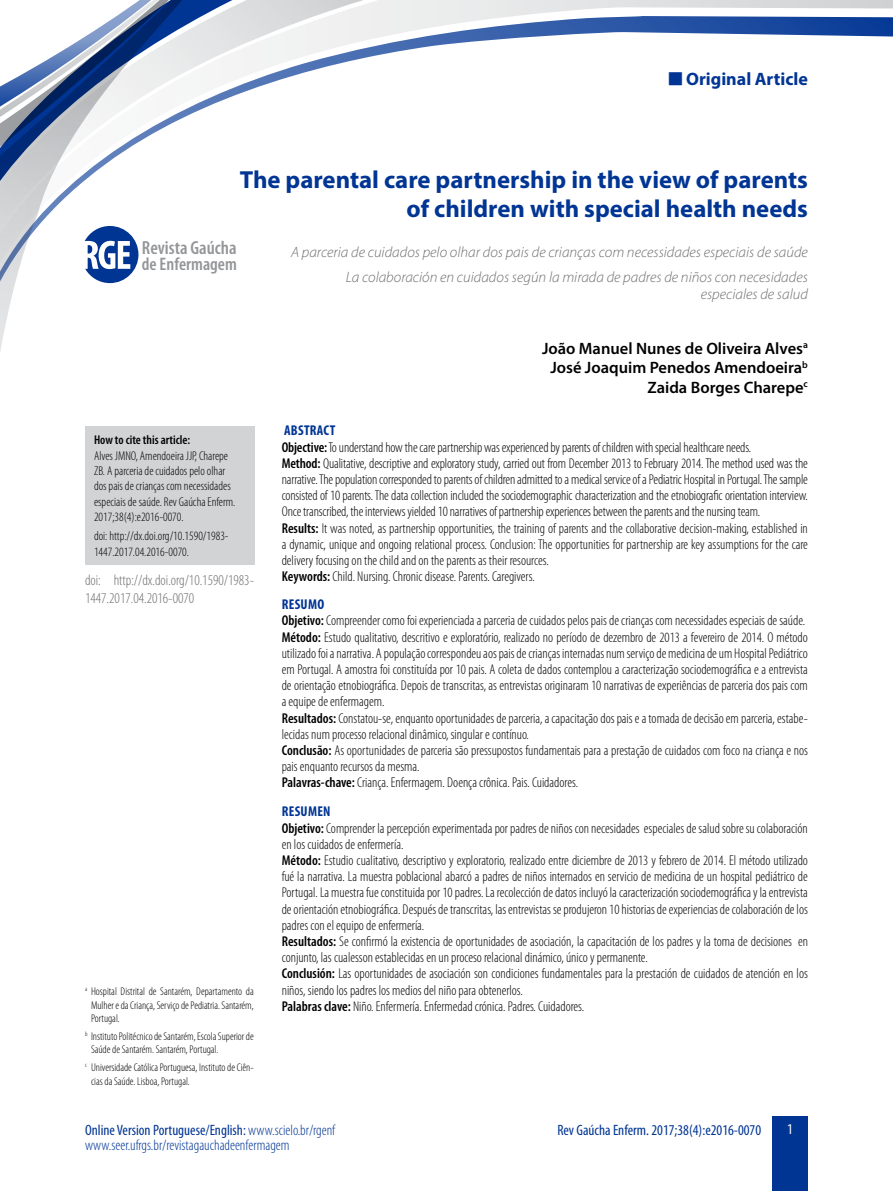
<style>
.page{position:relative;width:893px;height:1191px;background:#fff}
.page>*{position:absolute;margin:0;border:0;box-sizing:border-box;transform-origin:0 0}
.t1{font:700 24.75px/29.7px "Myriad Pro";color:#003594;text-align:right}
.t2{font:600 condensed 19.05px "Myriad Pro";color:#939598}
.t3{font:600 condensed 18.15px "Myriad Pro";color:#939598}
.t4{font:700 18px "Myriad Pro";color:#003594}
.t5{font:600 16.5px/19.5px "Myriad Pro";color:#000;text-align:right}
.t6{font:italic 300 15px/25px "Myriad Pro";color:#6d6e71;text-align:right}
.t7{font:condensed 15px "Myriad Pro";color:#003594}
.t8{font:300 condensed 15px/18px "Myriad Pro";color:#6d6e71}
.t9{font:300 condensed 15px "Myriad Pro";color:#003594}
.t10{font:condensed 15px "Myriad Pro";color:#fff}
.t11{font:300 condensed 14.25px/16.2px "Myriad Pro";color:#000}
.t12{font:300 condensed 12.75px/15.3px "Myriad Pro";color:#000}
.t13{font:600 condensed 12.75px "Myriad Pro";color:#000}
.t14{font:300 condensed 11.25px/13.5px "Myriad Pro";color:#000}
.s1{font-weight:700;color:#003594}
.s2{font-weight:600}
.s3{font-weight:300}
</style>
<div class="page">
<div style="left:772px;top:1116px;width:36px;height:75px;background:#003594"></div>
<svg style="left:202px;top:0;width:691px;height:109px"></svg>
<svg style="left:0;top:0;width:202px;height:352px"></svg>
<svg style="left:85px;top:226px;width:53px;height:57px"></svg>
<div style="left:85px;top:426px;width:169px;height:139px;background:#d1d3d4"></div>
<svg style="left:669px;top:72px;width:13px;height:13px"></svg>
<p class="t4" style="left:686px;top:67px;width:123px">Original Article</p>
<h1 class="t1" style="left:240px;top:164px;width:570px">The parental care partnership in the view of parents of children with special health needs</h1>
<p class="t6" style="left:291px;top:240px;width:518px">A parceria de cuidados pelo olhar dos pais de crianças com necessidades especiais de saúde<br>La colaboración en cuidados según la mirada de padres de niños con necesidades</p>
<p class="t6" style="left:701px;top:281px;width:109px">especiales de salud</p>
<h2 class="t2" style="left:142px;top:237px;width:96px">Revista Gaúcha</h2>
<p class="t3" style="left:142px;top:254px;width:96px">de Enfermagem</p>
<p class="t13" style="left:94px;top:433px;width:98px">How to cite this article:</p>
<p class="t12" style="left:94px;top:448px;width:143px">Alves JMNO, Amendoeira JJP, Charepe ZB. A parceria de cuidados pelo olhar dos pais de crianças com necessidades especiais de saúde. Rev Gaúcha Enferm.<br>2017;38(4):e2016-0070.</p>
<p class="t12" style="left:94px;top:529px;width:136px">doi: http://dx.doi.org/10.1590/1983-<br>1447.2017.04.2016-0070.</p>
<p class="t8" style="left:85px;top:571px;width:171px">doi: http://dx.doi.org/10.1590/1983-<br>1447.2017.04.2016-0070</p>
<p class="t14" style="left:91px;top:985px;width:164px;text-align:justify;text-indent:-6px"><sup>a</sup> Hospital Distrital de Santarém, Departamento da Mulher e da Criança, Serviço de Pediatria. Santarém, Portugal.</p>
<p class="t14" style="left:91px;top:1029px;width:164px;text-indent:-6px"><sup>b</sup> Instituto Politécnico de Santarém, Escola Superior de<br>Saúde de Santarém. Santarém, Portugal.</p>
<p class="t14" style="left:91px;top:1061px;width:164px;text-indent:-6px"><sup>c</sup> Universidade Católica Portuguesa, Instituto de Ciên&shy;cias da Saúde. Lisboa, Portugal.</p>
<p class="t5" style="left:542px;top:339px;width:267px">João Manuel Nunes de Oliveira Alves<sup>a<br></sup>José Joaquim Penedos Amendoeira<sup>b<br></sup>Zaida Borges Charepe<sup>c</sup></p>
<p class="t11" style="left:282px;top:423px;width:528px"><span class="s1">ABSTRACT<br></span><span class="s2">Objective:</span> To understand how the care partnership was experienced by parents of children with special healthcare needs.<br><span class="s2">Method:</span> Qualitative, descriptive and exploratory study, carried out from December 2013 to February 2014. The method used was the narrative. The population corresponded to parents of children admitted to a medical service of a Pediatric Hospital in Portugal. The sample consisted of 10 parents. The data collection included the sociodemographic characterization and the etnobiografic orientation interview.<br>Once transcribed, the interviews yielded 10 narratives of partnership experiences between the parents and the nursing team.<br><span class="s2">Results:</span> It was noted, as partnership opportunities, the training of parents and the collaborative decision-making, established in a dynamic, unique and ongoing relational process. Conclusion: The opportunities for partnership are key assumptions for the care delivery focusing on the child and on the parents as their resources.<br><span class="s2">Keywords:</span> Child. Nursing. Chronic disease. Parents. Caregivers.</p>
<p class="t11" style="left:282px;top:596px;width:528px"><span class="s1">RESUMO<br></span><span class="s2">Objetivo:</span> Compreender como foi experienciada a parceria de cuidados pelos pais de crianças com necessidades especiais de saúde.<br><span class="s2">Método:</span> Estudo qualitativo, descritivo e exploratório, realizado no período de dezembro de 2013 a fevereiro de 2014. O método utilizado foi a narrativa. A população correspondeu aos pais de crianças internadas num serviço de medicina de um Hospital Pediátrico em Portugal. A amostra foi constituída por 10 pais. A coleta de dados contemplou a caracterização sociodemográfica e a entrevista de orientação etnobiográfica. Depois de transcritas, as entrevistas originaram 10 narrativas de experiências de parceria dos pais com a equipe de enfermagem.<br><span class="s2">Resultados:</span> Constatou-se, enquanto oportunidades de parceria, a capacitação dos pais e a tomada de decisão em parceria, estabe&shy;lecidas num processo relacional dinâmico, singular e contínuo.<br><span class="s2">Conclusão:</span> As oportunidades de parceria são pressupostos fundamentais para a prestação de cuidados com foco na criança e nos pais enquanto recursos da mesma.<br><span class="s2">Palavras-chave:</span> Criança. Enfermagem. Doença crônica. Pais. Cuidadores.</p>
<p class="t11" style="left:282px;top:804px;width:528px"><span class="s1">RESUMEN<br></span><span class="s2">Objetivo:</span> Comprender la percepción experimentada por padres de niños con necesidades especiales de salud sobre su colaboración en los cuidados de enfermería.<br><span class="s2">Método:</span> Estudio cualitativo, descriptivo y exploratorio, realizado entre diciembre de 2013 y febrero de 2014. El método utilizado fué la narrativa. La muestra poblacional abarcó a padres de niños internados en servicio de medicina de un hospital pediátrico de Portugal. La muestra fue constituida por 10 padres. La recolección de datos incluyó la caracterización sociodemográfica y la entrevista de orientación etnobiográfica. Después de transcritas, las entrevistas se produjeron 10 historias de experiencias de colaboración de los padres con el equipo de enfermería.<br><span class="s2">Resultados:</span> Se confirmó la existencia de oportunidades de asociación, la capacitación de los padres y la toma de decisiones en conjunto, las cualesson establecidas en un proceso relacional dinámico, único y permanente.<br><span class="s2">Conclusión:</span> Las oportunidades de asociación son condiciones fundamentales para la prestación de cuidados de atención en los niños, siendo los padres los medios del niño para obtenerlos.<br><span class="s2">Palabras clave:</span> Niño. Enfermería. Enfermedad crónica. Padres. Cuidadores.</p>
<p class="t7" style="left:85px;top:1122px;width:252px">Online Version Portuguese/English: <span class="s3">www.scielo.br/rgenf</span></p>
<p class="t7" style="left:557px;top:1122px;width:205px">Rev Gaúcha Enferm. 2017;38(4):e2016-0070</p>
<p class="t10" style="left:787px;top:1121px;width:7px">1</p>
<p class="t9" style="left:85px;top:1137px;width:206px">www.seer.ufrgs.br/revistagauchadeenfermagem</p>
</div>
